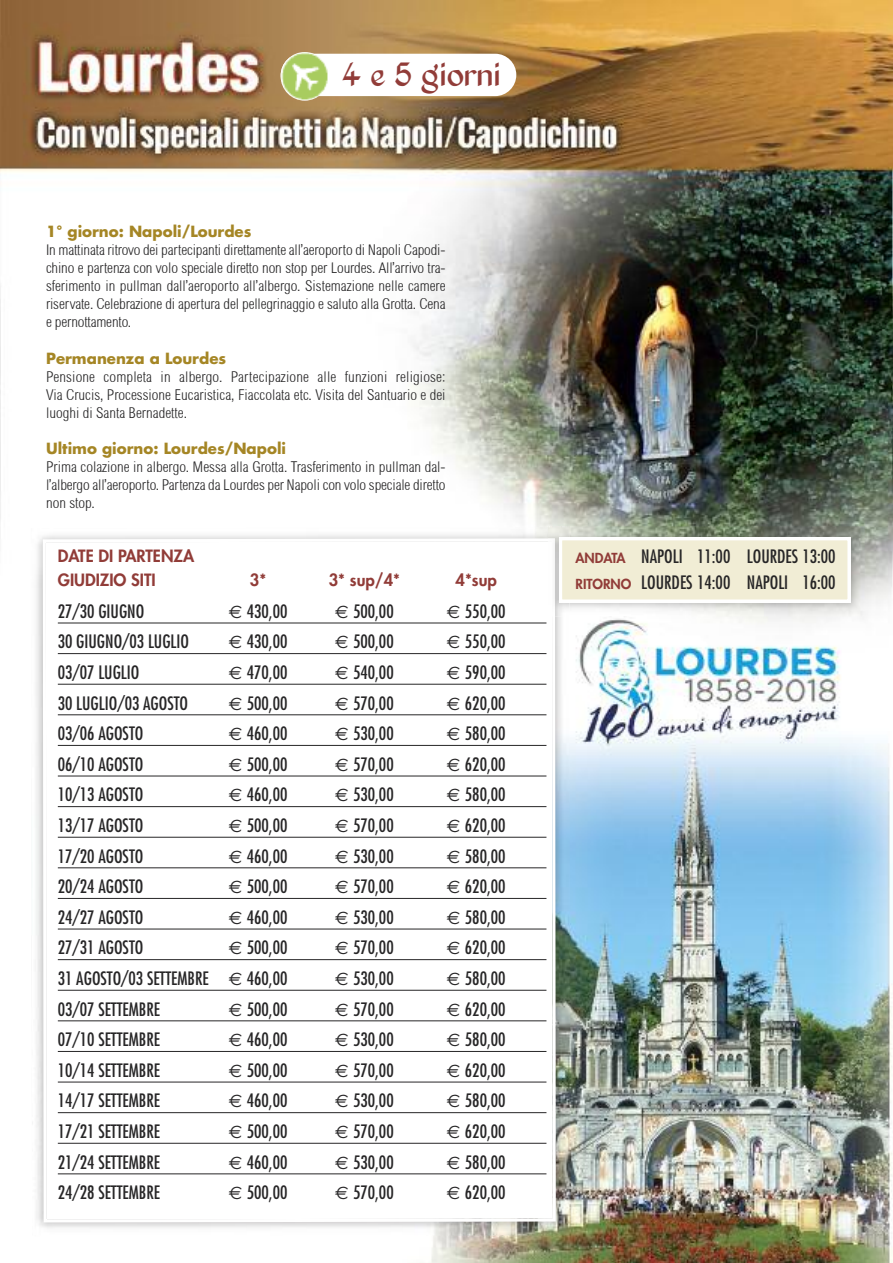
<style>
.page{position:relative;width:893px;height:1263px;background:#fff}
.page>*{position:absolute;margin:0;border:0;box-sizing:border-box;transform-origin:0 0}
.t1{font:36.3px "Kingthings Exeter";color:#913c38}
.t2{font:condensed 18px/25.5px "Futura";color:#272627}
.t3{font:800 16.5px/24px "Futura";color:#913c38}
.t4{font:15px/18px "Sertig";letter-spacing:-.01em;color:#272627;text-align:justify}
.t5{font:700 15px "Futura";color:#a58625}
.s1{font-family:"Euro Sans";font-stretch:normal}
.s2{font-weight:800;font-stretch:normal;font-size:13.5px;color:#913c38}
</style>
<div class="page">
<img style="left:0;top:0;width:893px;height:1263px">
<img style="left:31px;top:527px;width:540px;height:709px">
<svg style="left:43px;top:538px;width:513px;height:684px"></svg>
<hr style="left:58px;top:623px;width:488px;height:1px;background:#272627">
<hr style="left:58px;top:653px;width:488px;height:1px;background:#272627">
<hr style="left:58px;top:684px;width:488px;height:1px;background:#272627">
<hr style="left:58px;top:714px;width:488px;height:1px;background:#272627">
<hr style="left:58px;top:745px;width:488px;height:1px;background:#272627">
<hr style="left:58px;top:776px;width:488px;height:1px;background:#272627">
<hr style="left:58px;top:806px;width:488px;height:1px;background:#272627">
<hr style="left:58px;top:837px;width:488px;height:1px;background:#272627">
<hr style="left:58px;top:867px;width:488px;height:1px;background:#272627">
<hr style="left:58px;top:898px;width:488px;height:1px;background:#272627">
<hr style="left:58px;top:929px;width:488px;height:1px;background:#272627">
<hr style="left:58px;top:959px;width:488px;height:1px;background:#272627">
<hr style="left:58px;top:990px;width:488px;height:1px;background:#272627">
<hr style="left:58px;top:1020px;width:488px;height:1px;background:#272627">
<hr style="left:58px;top:1051px;width:488px;height:1px;background:#272627">
<hr style="left:58px;top:1082px;width:488px;height:1px;background:#272627">
<hr style="left:58px;top:1112px;width:488px;height:1px;background:#272627">
<hr style="left:58px;top:1143px;width:488px;height:1px;background:#272627">
<hr style="left:58px;top:1173px;width:488px;height:1px;background:#272627">
<div style="left:281px;top:54px;width:235px;height:42px;background:#fff;border-radius:21px"></div>
<img style="left:281px;top:52px;width:48px;height:49px;border-radius:50%">
<img style="left:569px;top:526px;width:296px;height:90px">
<svg style="left:548px;top:526px;width:21px;height:1px"></svg>
<img style="left:548px;top:527px;width:21px;height:89px">
<img style="left:548px;top:538px;width:7px;height:78px">
<svg style="left:559px;top:537px;width:291px;height:65px"></svg>
<h1 class="t1" style="left:342px;top:52px;width:160px">4 e 5 giorni</h1>
<p class="t5" style="left:46px;top:225px;width:207px">1° giorno: Napoli/Lourdes</p>
<p class="t4" style="left:46px;top:243px;width:401px">In mattinata ritrovo dei partecipanti direttamente all’aeroporto di Napoli Capodi&shy;chino e partenza con volo speciale diretto non stop per Lourdes. All’arrivo tra&shy;sferimento in pullman dall’aeroporto all’albergo. Sistemazione nelle camere riservate. Celebrazione di apertura del pellegrinaggio e saluto alla Grotta. Cena e pernottamento.</p>
<p class="t5" style="left:46px;top:351px;width:182px">Permanenza a Lourdes</p>
<p class="t4" style="left:46px;top:369px;width:401px">Pensione completa in albergo. Partecipazione alle funzioni religiose:<br>Via Crucis, Processione Eucaristica, Fiaccolata etc. Visita del Santuario e dei luoghi di Santa Bernadette.</p>
<p class="t5" style="left:46px;top:441px;width:241px">Ultimo giorno: Lourdes/Napoli</p>
<p class="t4" style="left:46px;top:459px;width:401px">Prima colazione in albergo. Messa alla Grotta. Trasferimento in pullman dal&shy;l’albergo all’aeroporto. Partenza da Lourdes per Napoli con volo speciale diretto non stop.</p>
<p class="t3" style="left:58px;top:545px;width:138px">DATE DI PARTENZA<br>GIUDIZIO SITI</p>
<p class="t3" style="left:250px;top:569px;width:18px">3*</p>
<p class="t3" style="left:329px;top:569px;width:73px">3* sup/4*</p>
<p class="t3" style="left:456px;top:569px;width:43px">4*sup</p>
<p class="t2" style="left:58px;top:599px;width:88px">27/30 GIUGNO</p>
<p class="t2" style="left:229px;top:599px;width:60px"><span class="s1">€</span> 430,00</p>
<p class="t2" style="left:335px;top:599px;width:60px"><span class="s1">€</span> 500,00</p>
<p class="t2" style="left:447px;top:599px;width:60px"><span class="s1">€</span> 550,00</p>
<p class="t2" style="left:58px;top:630px;width:133px">30 GIUGNO/03 LUGLIO</p>
<p class="t2" style="left:229px;top:630px;width:60px"><span class="s1">€</span> 430,00</p>
<p class="t2" style="left:335px;top:630px;width:60px"><span class="s1">€</span> 500,00</p>
<p class="t2" style="left:447px;top:630px;width:60px"><span class="s1">€</span> 550,00</p>
<p class="t2" style="left:58px;top:661px;width:83px">03/07 LUGLIO</p>
<p class="t2" style="left:229px;top:661px;width:60px"><span class="s1">€</span> 470,00</p>
<p class="t2" style="left:335px;top:661px;width:60px"><span class="s1">€</span> 540,00</p>
<p class="t2" style="left:447px;top:661px;width:60px"><span class="s1">€</span> 590,00</p>
<p class="t2" style="left:58px;top:691px;width:132px">30 LUGLIO/03 AGOSTO</p>
<p class="t2" style="left:229px;top:691px;width:60px"><span class="s1">€</span> 500,00</p>
<p class="t2" style="left:335px;top:691px;width:60px"><span class="s1">€</span> 570,00</p>
<p class="t2" style="left:447px;top:691px;width:60px"><span class="s1">€</span> 620,00</p>
<p class="t2" style="left:58px;top:722px;width:87px">03/06 AGOSTO</p>
<p class="t2" style="left:229px;top:722px;width:60px"><span class="s1">€</span> 460,00</p>
<p class="t2" style="left:335px;top:722px;width:60px"><span class="s1">€</span> 530,00</p>
<p class="t2" style="left:447px;top:722px;width:60px"><span class="s1">€</span> 580,00</p>
<p class="t2" style="left:58px;top:752px;width:87px">06/10 AGOSTO</p>
<p class="t2" style="left:229px;top:752px;width:60px"><span class="s1">€</span> 500,00</p>
<p class="t2" style="left:335px;top:752px;width:60px"><span class="s1">€</span> 570,00</p>
<p class="t2" style="left:447px;top:752px;width:60px"><span class="s1">€</span> 620,00</p>
<p class="t2" style="left:58px;top:783px;width:87px">10/13 AGOSTO</p>
<p class="t2" style="left:229px;top:783px;width:60px"><span class="s1">€</span> 460,00</p>
<p class="t2" style="left:335px;top:783px;width:60px"><span class="s1">€</span> 530,00</p>
<p class="t2" style="left:447px;top:783px;width:60px"><span class="s1">€</span> 580,00</p>
<p class="t2" style="left:58px;top:814px;width:87px">13/17 AGOSTO</p>
<p class="t2" style="left:229px;top:814px;width:60px"><span class="s1">€</span> 500,00</p>
<p class="t2" style="left:335px;top:814px;width:60px"><span class="s1">€</span> 570,00</p>
<p class="t2" style="left:447px;top:814px;width:60px"><span class="s1">€</span> 620,00</p>
<p class="t2" style="left:58px;top:844px;width:87px">17/20 AGOSTO</p>
<p class="t2" style="left:229px;top:844px;width:60px"><span class="s1">€</span> 460,00</p>
<p class="t2" style="left:335px;top:844px;width:60px"><span class="s1">€</span> 530,00</p>
<p class="t2" style="left:447px;top:844px;width:60px"><span class="s1">€</span> 580,00</p>
<p class="t2" style="left:58px;top:875px;width:87px">20/24 AGOSTO</p>
<p class="t2" style="left:229px;top:875px;width:60px"><span class="s1">€</span> 500,00</p>
<p class="t2" style="left:335px;top:875px;width:60px"><span class="s1">€</span> 570,00</p>
<p class="t2" style="left:447px;top:875px;width:60px"><span class="s1">€</span> 620,00</p>
<p class="t2" style="left:58px;top:905px;width:87px">24/27 AGOSTO</p>
<p class="t2" style="left:229px;top:905px;width:60px"><span class="s1">€</span> 460,00</p>
<p class="t2" style="left:335px;top:905px;width:60px"><span class="s1">€</span> 530,00</p>
<p class="t2" style="left:447px;top:905px;width:60px"><span class="s1">€</span> 580,00</p>
<p class="t2" style="left:58px;top:936px;width:87px">27/31 AGOSTO</p>
<p class="t2" style="left:229px;top:936px;width:60px"><span class="s1">€</span> 500,00</p>
<p class="t2" style="left:335px;top:936px;width:60px"><span class="s1">€</span> 570,00</p>
<p class="t2" style="left:447px;top:936px;width:60px"><span class="s1">€</span> 620,00</p>
<p class="t2" style="left:58px;top:967px;width:231px">31 AGOSTO/03 SETTEMBRE <span class="s1">€</span> 460,00</p>
<p class="t2" style="left:335px;top:967px;width:60px"><span class="s1">€</span> 530,00</p>
<p class="t2" style="left:447px;top:967px;width:60px"><span class="s1">€</span> 580,00</p>
<p class="t2" style="left:58px;top:997px;width:104px">03/07 SETTEMBRE</p>
<p class="t2" style="left:229px;top:997px;width:60px"><span class="s1">€</span> 500,00</p>
<p class="t2" style="left:335px;top:997px;width:60px"><span class="s1">€</span> 570,00</p>
<p class="t2" style="left:447px;top:997px;width:60px"><span class="s1">€</span> 620,00</p>
<p class="t2" style="left:58px;top:1028px;width:104px">07/10 SETTEMBRE</p>
<p class="t2" style="left:229px;top:1028px;width:60px"><span class="s1">€</span> 460,00</p>
<p class="t2" style="left:335px;top:1028px;width:60px"><span class="s1">€</span> 530,00</p>
<p class="t2" style="left:447px;top:1028px;width:60px"><span class="s1">€</span> 580,00</p>
<p class="t2" style="left:58px;top:1058px;width:104px">10/14 SETTEMBRE</p>
<p class="t2" style="left:229px;top:1058px;width:60px"><span class="s1">€</span> 500,00</p>
<p class="t2" style="left:335px;top:1058px;width:60px"><span class="s1">€</span> 570,00</p>
<p class="t2" style="left:447px;top:1058px;width:60px"><span class="s1">€</span> 620,00</p>
<p class="t2" style="left:58px;top:1089px;width:104px">14/17 SETTEMBRE</p>
<p class="t2" style="left:229px;top:1089px;width:60px"><span class="s1">€</span> 460,00</p>
<p class="t2" style="left:335px;top:1089px;width:60px"><span class="s1">€</span> 530,00</p>
<p class="t2" style="left:447px;top:1089px;width:60px"><span class="s1">€</span> 580,00</p>
<p class="t2" style="left:58px;top:1120px;width:104px">17/21 SETTEMBRE</p>
<p class="t2" style="left:229px;top:1120px;width:60px"><span class="s1">€</span> 500,00</p>
<p class="t2" style="left:335px;top:1120px;width:60px"><span class="s1">€</span> 570,00</p>
<p class="t2" style="left:447px;top:1120px;width:60px"><span class="s1">€</span> 620,00</p>
<p class="t2" style="left:58px;top:1150px;width:104px">21/24 SETTEMBRE</p>
<p class="t2" style="left:229px;top:1150px;width:60px"><span class="s1">€</span> 460,00</p>
<p class="t2" style="left:335px;top:1150px;width:60px"><span class="s1">€</span> 530,00</p>
<p class="t2" style="left:447px;top:1150px;width:60px"><span class="s1">€</span> 580,00</p>
<p class="t2" style="left:58px;top:1181px;width:104px">24/28 SETTEMBRE</p>
<p class="t2" style="left:229px;top:1181px;width:60px"><span class="s1">€</span> 500,00</p>
<p class="t2" style="left:335px;top:1181px;width:60px"><span class="s1">€</span> 570,00</p>
<p class="t2" style="left:447px;top:1181px;width:60px"><span class="s1">€</span> 620,00</p>
<p class="t2" style="left:575px;top:545px;width:262px"><span class="s2">ANDATA</span> NAPOLI 11:00 LOURDES 13:00<br><span class="s2">RITORNO</span> LOURDES 14:00 NAPOLI 16:00</p>
</div>
